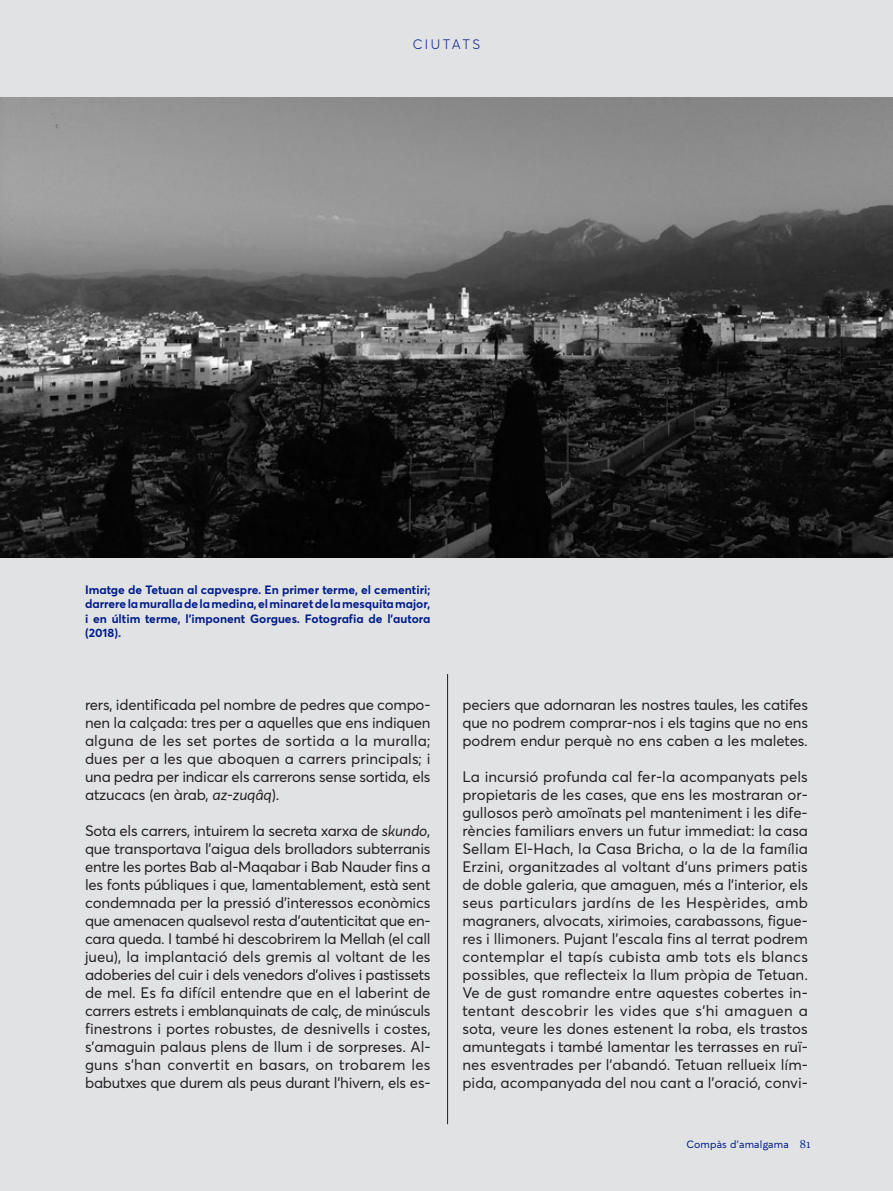
<style>
.page{position:relative;width:893px;height:1191px;background:#e1e2e4}
.page>*{position:absolute;margin:0;border:0;box-sizing:border-box;transform-origin:0 0}
.t1{font:15px/18px "Averta";letter-spacing:-.01em;color:#231f20;text-align:justify}
.t2{font:300 13.5px "Averta";letter-spacing:.18em;color:#001c88}
.t3{font:700 12px/14.4px "Averta";color:#001c88;text-align:justify}
.t4{font:10.5px "Averta";color:#001c88}
.s1{font-style:italic}
.s2{font-family:"Freight Text Pro";font-size:12.75px}
</style>
<div class="page">
<hr style="left:447px;top:674px;width:1px;height:450px;background:#231f20">
<img style="left:0;top:98px;width:893px;height:459px">
<p class="t2" style="left:413px;top:36px;width:69px">CIUTATS</p>
<p class="t3" style="left:85px;top:582px;width:347px">Imatge de Tetuan al capvespre. En primer terme, el cementiri; darrere la muralla de la medina, el minaret de la mesquita major, i en últim terme, l’imponent Gorgues. Fotografia de l’autora (2018).</p>
<p class="t1" style="left:85px;top:695px;width:347px">rers, identificada pel nombre de pedres que compo&shy;nen la calçada: tres per a aquelles que ens indiquen alguna de les set portes de sortida a la muralla; dues per a les que aboquen a carrers principals; i una pedra per indicar els carrerons sense sortida, els atzucacs (en àrab, <span class="s1">az-zuqâq</span>).</p>
<p class="t1" style="left:85px;top:821px;width:347px">Sota els carrers, intuirem la secreta xarxa de <span class="s1">skundo</span>, que transportava l’aigua dels brolladors subterranis entre les portes Bab al-Maqabar i Bab Nauder fins a les fonts públiques i que, lamentablement, està sent condemnada per la pressió d’interessos econòmics que amenacen qualsevol resta d’autenticitat que en&shy;cara queda. I també hi descobrirem la Mellah (el call jueu), la implantació dels gremis al voltant de les adoberies del cuir i dels venedors d’olives i pastissets de mel. Es fa difícil entendre que en el laberint de carrers estrets i emblanquinats de calç, de minúsculs finestrons i portes robustes, de desnivells i costes, s’amaguin palaus plens de llum i de sorpreses. Al&shy;guns s’han convertit en basars, on trobarem les babutxes que durem als peus durant l’hivern, els es-</p>
<p class="t1" style="left:462px;top:695px;width:347px">peciers que adornaran les nostres taules, les catifes que no podrem comprar-nos i els tagins que no ens podrem endur perquè no ens caben a les maletes.</p>
<p class="t1" style="left:462px;top:767px;width:347px">La incursió profunda cal fer-la acompanyats pels propietaris de les cases, que ens les mostraran or&shy;gullosos però amoïnats pel manteniment i les dife&shy;rències familiars envers un futur immediat: la casa Sellam El-Hach, la Casa Bricha, o la de la família Erzini, organitzades al voltant d’uns primers patis de doble galeria, que amaguen, més a l’interior, els seus particulars jardíns de les Hespèrides, amb magraners, alvocats, xirimoies, carabassons, figue&shy;res i llimoners. Pujant l’escala fins al terrat podrem contemplar el tapís cubista amb tots els blancs possibles, que reflecteix la llum pròpia de Tetuan.<br>Ve de gust romandre entre aquestes cobertes in&shy;tentant descobrir les vides que s’hi amaguen a sota, veure les dones estenent la roba, els trastos amuntegats i també lamentar les terrasses en ruï&shy;nes esventrades per l’abandó. Tetuan rellueix lím&shy;pida, acompanyada del nou cant a l’oració, convi-</p>
<p class="t4" style="left:686px;top:1137px;width:126px">Compàs d’amalgama <span class="s2">81</span></p>
</div>
